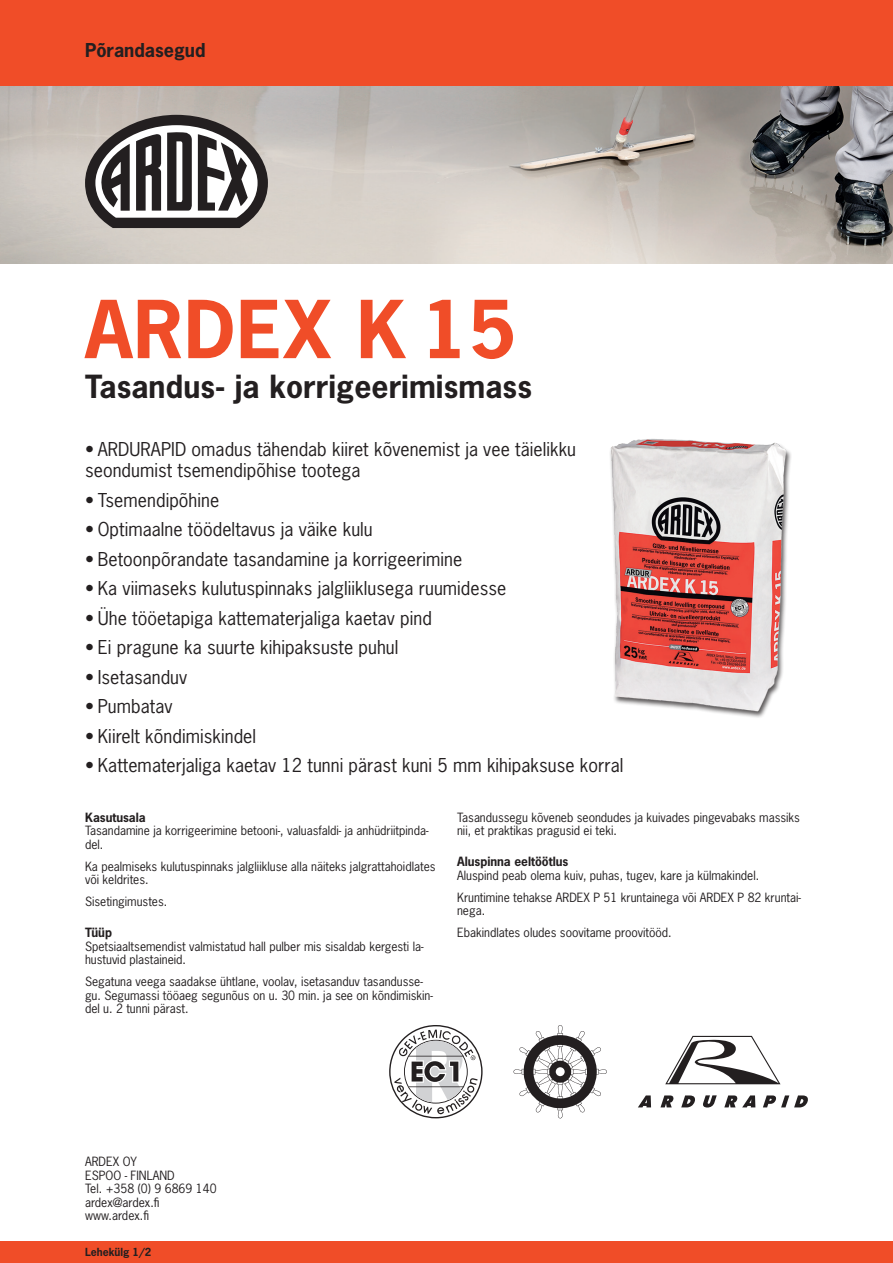
<style>
.page{position:relative;width:893px;height:1263px;background:#fff}
.page>*{position:absolute;margin:0;border:0;box-sizing:border-box;transform-origin:0 0}
.t1{font:700 75px "News Gothic Std";letter-spacing:.015em;color:#f04d28}
.t2{font:700 30px "News Gothic Std";letter-spacing:.005em;color:#231f20}
.t3{font:18px/21px "News Gothic Std";letter-spacing:.005em;color:#231f20}
.t4{font:700 18px "News Gothic Std";color:#231f20}
.t5{font:12px/13.5px "News Gothic Std";color:#231f20}
.t6{font:700 12px "News Gothic Std";color:#231f20}
.t7{font:700 10.5px "News Gothic Std";color:#231f20}
</style>
<div class="page">
<img style="left:0;top:85px;width:893px;height:179px">
<div style="left:0;top:0;width:893px;height:85px;background:#f04d28"></div>
<div style="left:0;top:1242px;width:893px;height:21px;background:#f04d28"></div>
<svg style="left:389px;top:1025px;width:94px;height:93px"></svg>
<svg style="left:724px;top:1095px;width:31px;height:12px"></svg>
<svg style="left:763px;top:1095px;width:45px;height:12px"></svg>
<svg style="left:660px;top:1095px;width:14px;height:12px"></svg>
<svg style="left:703px;top:1095px;width:14px;height:12px"></svg>
<svg style="left:638px;top:1095px;width:13px;height:12px"></svg>
<svg style="left:681px;top:1095px;width:14px;height:12px"></svg>
<svg style="left:665px;top:1036px;width:115px;height:48px"></svg>
<svg style="left:513px;top:1025px;width:94px;height:93px"></svg>
<div style="left:609px;top:439px;width:183px;height:280px;background:#231f20;opacity:.75"></div>
<img style="left:609px;top:439px;width:179px;height:274px">
<svg style="left:85px;top:115px;width:183px;height:113px"></svg>
<h3 class="t4" style="left:85px;top:38px;width:122px">Põrandasegud</h3>
<h1 class="t1" style="left:85px;top:280px;width:432px">ARDEX K 15</h1>
<h2 class="t2" style="left:85px;top:366px;width:448px">Tasandus- ja korrigeerimismass</h2>
<h3 class="t3" style="left:85px;top:439px;width:493px">• ARDURAPID omadus tähendab kiiret kõvenemist ja vee täielikku seondumist tsemendipõhise tootega</h3>
<h3 class="t3" style="left:85px;top:489px;width:136px">• Tsemendipõhine</h3>
<h3 class="t3" style="left:85px;top:519px;width:289px">• Optimaalne töödeltavus ja väike kulu</h3>
<h3 class="t3" style="left:85px;top:548px;width:379px">• Betoonpõrandate tasandamine ja korrigeerimine</h3>
<h3 class="t3" style="left:85px;top:578px;width:423px">• Ka viimaseks kulutuspinnaks jalgliiklusega ruumidesse</h3>
<h3 class="t3" style="left:85px;top:607px;width:348px">• Ühe tööetapiga kattematerjaliga kaetav pind</h3>
<h3 class="t3" style="left:85px;top:637px;width:315px">• Ei pragune ka suurte kihipaksuste puhul</h3>
<h3 class="t3" style="left:85px;top:666px;width:104px">• Isetasanduv</h3>
<h3 class="t3" style="left:85px;top:696px;width:89px">• Pumbatav</h3>
<h3 class="t3" style="left:85px;top:725px;width:173px">• Kiirelt kõndimiskindel</h3>
<h3 class="t3" style="left:85px;top:755px;width:540px">• Kattematerjaliga kaetav 12 tunni pärast kuni 5 mm kihipaksuse korral</h3>
<p class="t6" style="left:85px;top:809px;width:62px">Kasutusala</p>
<p class="t5" style="left:85px;top:824px;width:345px">Tasandamine ja korrigeerimine betooni-, valuasfaldi- ja anhüdriitpinda&shy;del.</p>
<p class="t5" style="left:85px;top:859px;width:352px">Ka pealmiseks kulutuspinnaks jalgliikluse alla näiteks jalgrattahoidlates või keldrites.</p>
<p class="t5" style="left:85px;top:895px;width:84px">Sisetingimustes.</p>
<p class="t6" style="left:85px;top:925px;width:28px">Tüüp</p>
<p class="t5" style="left:85px;top:939px;width:340px">Spetsiaaltsemendist valmistatud hall pulber mis sisaldab kergesti la&shy;hustuvid plastaineid.</p>
<p class="t5" style="left:85px;top:975px;width:349px">Segatuna veega saadakse ühtlane, voolav, isetasanduv tasandusse&shy;gu. Segumassi tööaeg segunõus on u. 30 min. ja see on kõndimiskin&shy;del u. 2 tunni pärast.</p>
<p class="t5" style="left:457px;top:810px;width:344px">Tasandussegu kõveneb seondudes ja kuivades pingevabaks massiks nii, et praktikas pragusid ei teki.</p>
<p class="t6" style="left:457px;top:854px;width:113px">Aluspinna eeltöötlus</p>
<p class="t5" style="left:457px;top:864px;width:345px;line-height:22px">Aluspind peab olema kuiv, puhas, tugev, kare ja külmakindel.<br>Kruntimine tehakse ARDEX P 51 kruntainega või ARDEX P 82 kruntai-</p>
<p class="t5" style="left:457px;top:900px;width:216px;line-height:22px">nega.<br>Ebakindlates oludes soovitame proovitööd.</p>
<p class="t5" style="left:85px;top:1155px;width:133px">ARDEX OY<br>ESPOO - FINLAND<br>Tel. +358 (0) 9 6869 140 ardex@ardex.fi www.ardex.fi</p>
<p class="t7" style="left:85px;top:1245px;width:68px">Lehekülg 1/2</p>
</div>
